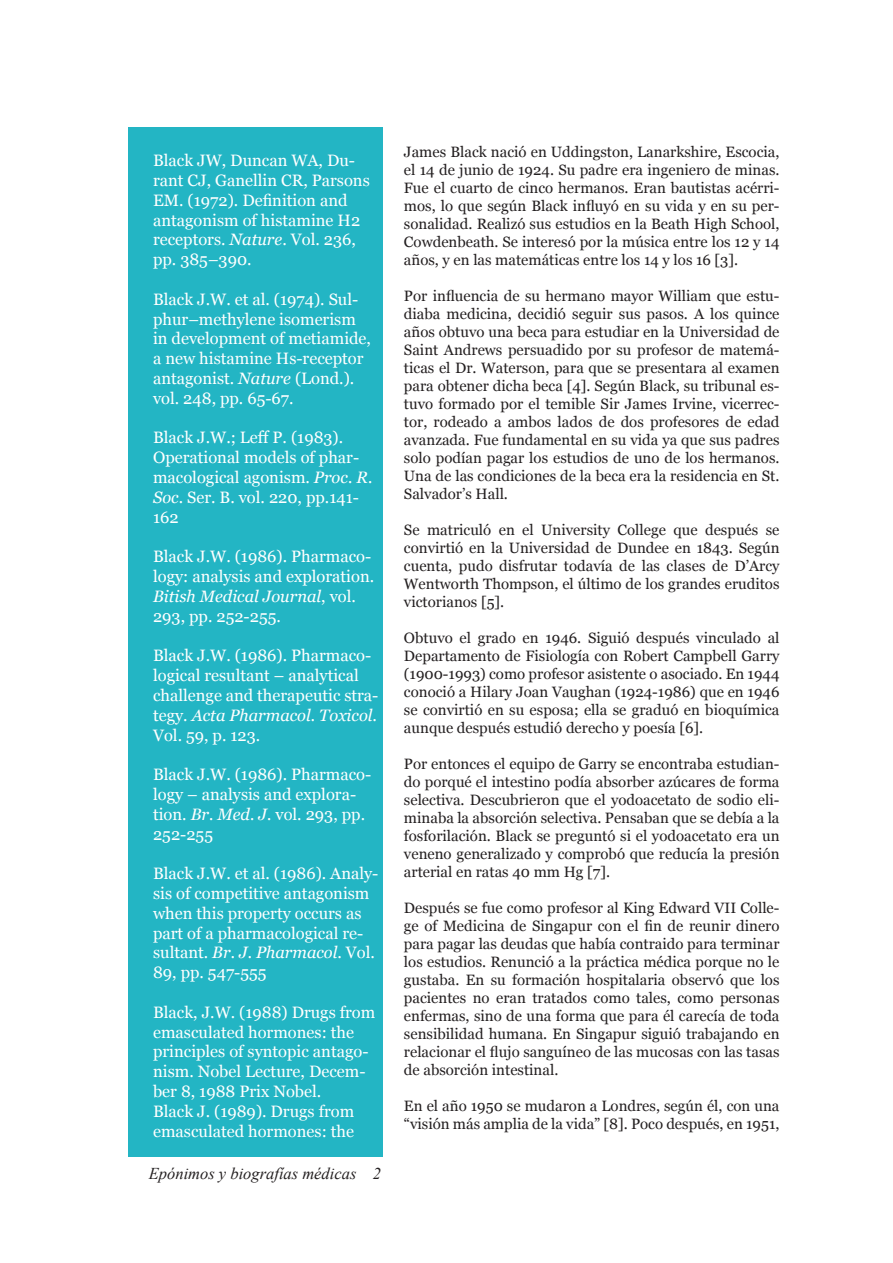
<style>
.page{position:relative;width:893px;height:1263px;background:#fff}
.page>*{position:absolute;margin:0;border:0;box-sizing:border-box;transform-origin:0 0}
.t1{font:16.5px/19.8px "Georgia";color:#fff}
.t2{font:italic 16.5px "Times New Roman";color:#231f20}
.t3{font:15px/18px "Georgia";color:#231f20;text-align:justify}
.s1{font-style:italic}
</style>
<div class="page">
<div style="left:128px;top:128px;width:255px;height:1029px;background:#23b5c4"></div>
<p class="t1" style="left:153px;top:150px;width:218px">Black JW, Duncan WA, Du&shy;rant CJ, Ganellin CR, Parsons<br>EM. (1972). Definition and antagonism of histamine H2 receptors. <span class="s1">Nature</span>. Vol. 236, pp. 385–390.</p>
<p class="t1" style="left:153px;top:289px;width:219px">Black J.W. et al. (1974). Sul&shy;phur–methylene isomerism in development of metiamide, a new histamine Hs-receptor antagonist. <span class="s1">Nature</span> (Lond.). vol. 248, pp. 65-67.</p>
<p class="t1" style="left:153px;top:427px;width:221px">Black J.W.; Leff P. (1983).<br>Operational models of phar&shy;macological agonism. <span class="s1">Proc. R.<br>Soc</span>. Ser. B. vol. 220, pp.141-<br>162</p>
<p class="t1" style="left:153px;top:546px;width:223px">Black J.W. (1986). Pharmaco&shy;logy: analysis and exploration.<br><span class="s1">Bitish Medical Journal</span>, vol.<br>293, pp. 252-255.</p>
<p class="t1" style="left:153px;top:645px;width:227px">Black J.W. (1986). Pharmaco&shy;logical resultant – analytical challenge and therapeutic stra&shy;tegy. <span class="s1">Acta Pharmacol. Toxicol</span>.<br>Vol. 59, p. 123.</p>
<p class="t1" style="left:153px;top:764px;width:220px">Black J.W. (1986). Pharmaco&shy;logy – analysis and explora&shy;tion. <span class="s1">Br. Med. J.</span> vol. 293, pp.<br>252-255</p>
<p class="t1" style="left:153px;top:863px;width:227px">Black J.W. et al. (1986). Analy&shy;sis of competitive antagonism when this property occurs as part of a pharmacological re&shy;sultant. <span class="s1">Br. J. Pharmacol</span>. Vol.<br>89, pp. 547-555</p>
<p class="t1" style="left:153px;top:1001px;width:224px">Black, J.W. (1988) Drugs from emasculated hormones: the principles of syntopic antago&shy;nism. Nobel Lecture, Decem&shy;ber 8, 1988 Prix Nobel.</p>
<p class="t1" style="left:153px;top:1100px;width:203px">Black J. (1989). Drugs from emasculated hormones: the</p>
<p class="t2" style="left:149px;top:1162px;width:234px">Epónimos y biografías médicas 2</p>
<p class="t3" style="left:404px;top:142px;width:377px">James Black nació en Uddingston, Lanarkshire, Escocia, el 14 de junio de 1924. Su padre era ingeniero de minas.<br>Fue el cuarto de cinco hermanos. Eran bautistas acérri&shy;mos, lo que según Black influyó en su vida y en su per&shy;sonalidad. Realizó sus estudios en la Beath High School, Cowdenbeath. Se interesó por la música entre los 12 y 14 años, y en las matemáticas entre los 14 y los 16 [3].</p>
<p class="t3" style="left:404px;top:286px;width:377px">Por influencia de su hermano mayor William que estu&shy;diaba medicina, decidió seguir sus pasos. A los quince años obtuvo una beca para estudiar en la Universidad de Saint Andrews persuadido por su profesor de matemá&shy;ticas el Dr. Waterson, para que se presentara al examen para obtener dicha beca [4]. Según Black, su tribunal es&shy;tuvo formado por el temible Sir James Irvine, vicerrec&shy;tor, rodeado a ambos lados de dos profesores de edad avanzada. Fue fundamental en su vida ya que sus padres solo podían pagar los estudios de uno de los hermanos.<br>Una de las condiciones de la beca era la residencia en St.<br>Salvador’s Hall.</p>
<p class="t3" style="left:404px;top:520px;width:377px">Se matriculó en el University College que después se convirtió en la Universidad de Dundee en 1843. Según cuenta, pudo disfrutar todavía de las clases de D’Arcy Wentworth Thompson, el último de los grandes eruditos victorianos [5].</p>
<p class="t3" style="left:404px;top:628px;width:377px">Obtuvo el grado en 1946. Siguió después vinculado al Departamento de Fisiología con Robert Campbell Garry (1900-1993) como profesor asistente o asociado. En 1944 conoció a Hilary Joan Vaughan (1924-1986) que en 1946 se convirtió en su esposa; ella se graduó en bioquímica aunque después estudió derecho y poesía [6].</p>
<p class="t3" style="left:404px;top:754px;width:377px">Por entonces el equipo de Garry se encontraba estudian&shy;do porqué el intestino podía absorber azúcares de forma selectiva. Descubrieron que el yodoacetato de sodio eli&shy;minaba la absorción selectiva. Pensaban que se debía a la fosforilación. Black se preguntó si el yodoacetato era un veneno generalizado y comprobó que reducía la presión arterial en ratas 40 mm Hg [7].</p>
<p class="t3" style="left:404px;top:898px;width:377px">Después se fue como profesor al King Edward VII Colle&shy;ge of Medicina de Singapur con el fin de reunir dinero para pagar las deudas que había contraido para terminar los estudios. Renunció a la práctica médica porque no le gustaba. En su formación hospitalaria observó que los pacientes no eran tratados como tales, como personas enfermas, sino de una forma que para él carecía de toda sensibilidad humana. En Singapur siguió trabajando en relacionar el flujo sanguíneo de las mucosas con las tasas de absorción intestinal.</p>
<p class="t3" style="left:404px;top:1096px;width:377px">En el año 1950 se mudaron a Londres, según él, con una “visión más amplia de la vida” [8]. Poco después, en 1951,</p>
</div>
